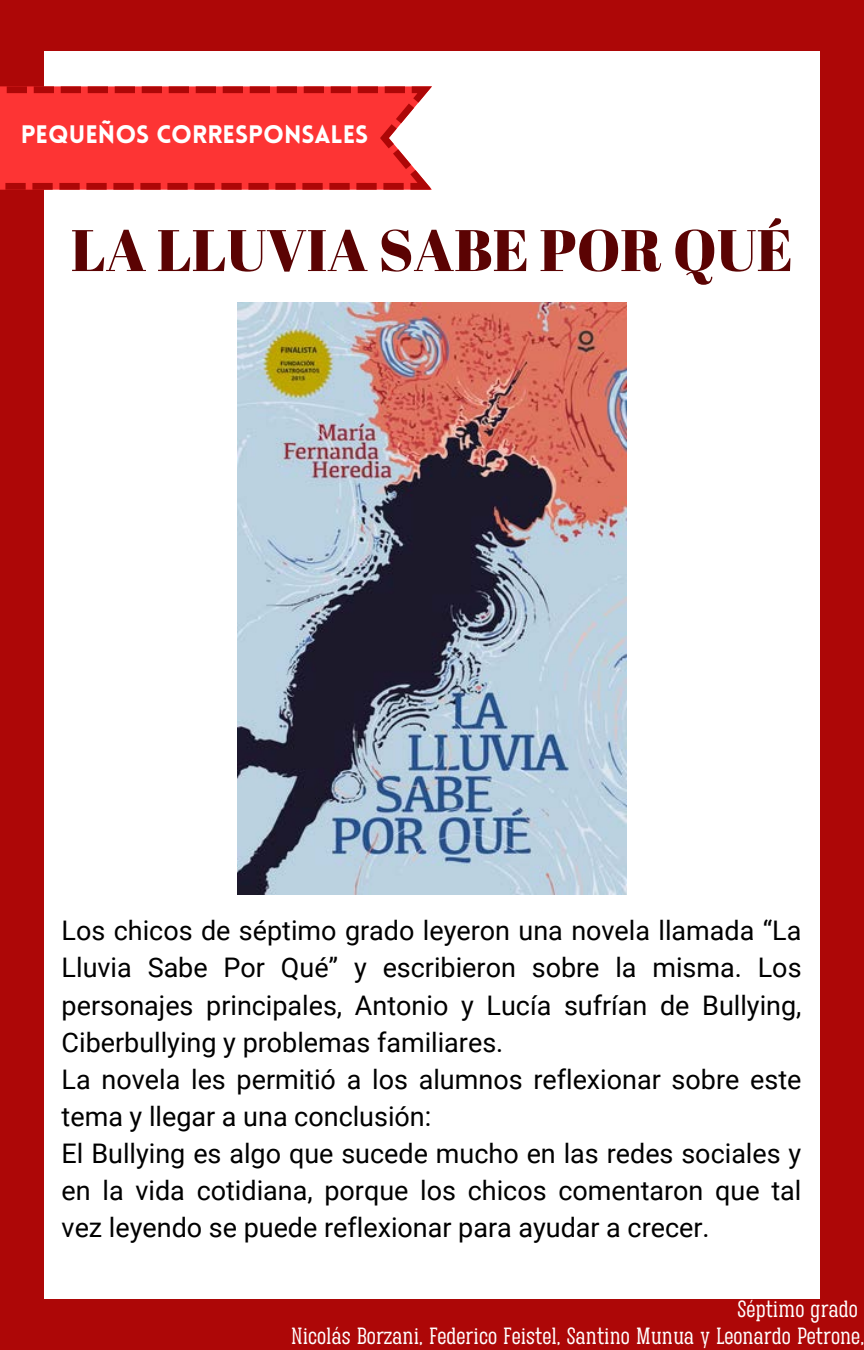
<style>
.page{position:relative;width:864px;height:1350px;background:#ad0707}
.page>*{position:absolute;margin:0;border:0;box-sizing:border-box;transform-origin:0 0}
.t1{font:58.5px "Abril Fatface";color:#5b0303}
.t2{font:27px/37.1px "Roboto";color:#000;text-align:justify}
.t3{font:900 24.75px "Lovelo";color:#fff}
.t4{font:20.47px "TS Damasslab";color:#fff}
</style>
<div class="page">
<div style="left:44px;top:51px;width:776px;height:1248px;background:#fff"></div>
<svg style="left:0;top:86px;width:432px;height:104px;background:#f43939"></svg>
<img style="left:238px;top:302px;width:388px;height:592px">
<p class="t3" style="left:21px;top:125px;width:349px">PEQUEÑOS CORRESPONSALES</p>
<p class="t1" style="left:71px;top:209px;width:724px">LA LLUVIA SABE POR QUÉ</p>
<p class="t2" style="left:62px;top:913px;width:741px">Los chicos de séptimo grado leyeron una novela llamada “La Lluvia Sabe Por Qué” y escribieron sobre la misma. Los personajes principales, Antonio y Lucía sufrían de Bullying, Ciberbullying y problemas familiares.</p>
<p class="t2" style="left:62px;top:1061px;width:741px">La novela les permitió a los alumnos reflexionar sobre este tema y llegar a una conclusión:</p>
<p class="t2" style="left:62px;top:1135px;width:741px">El Bullying es algo que sucede mucho en las redes sociales y en la vida cotidiana, porque los chicos comentaron que tal vez leyendo se puede reflexionar para ayudar a crecer.</p>
<p class="t4" style="left:738px;top:1294px;width:122px">Séptimo grado</p>
<p class="t4" style="left:291px;top:1322px;width:574px">Nicolás Borzani, Federico Feistel, Santino Munua y Leonardo Petrone,</p>
</div>
